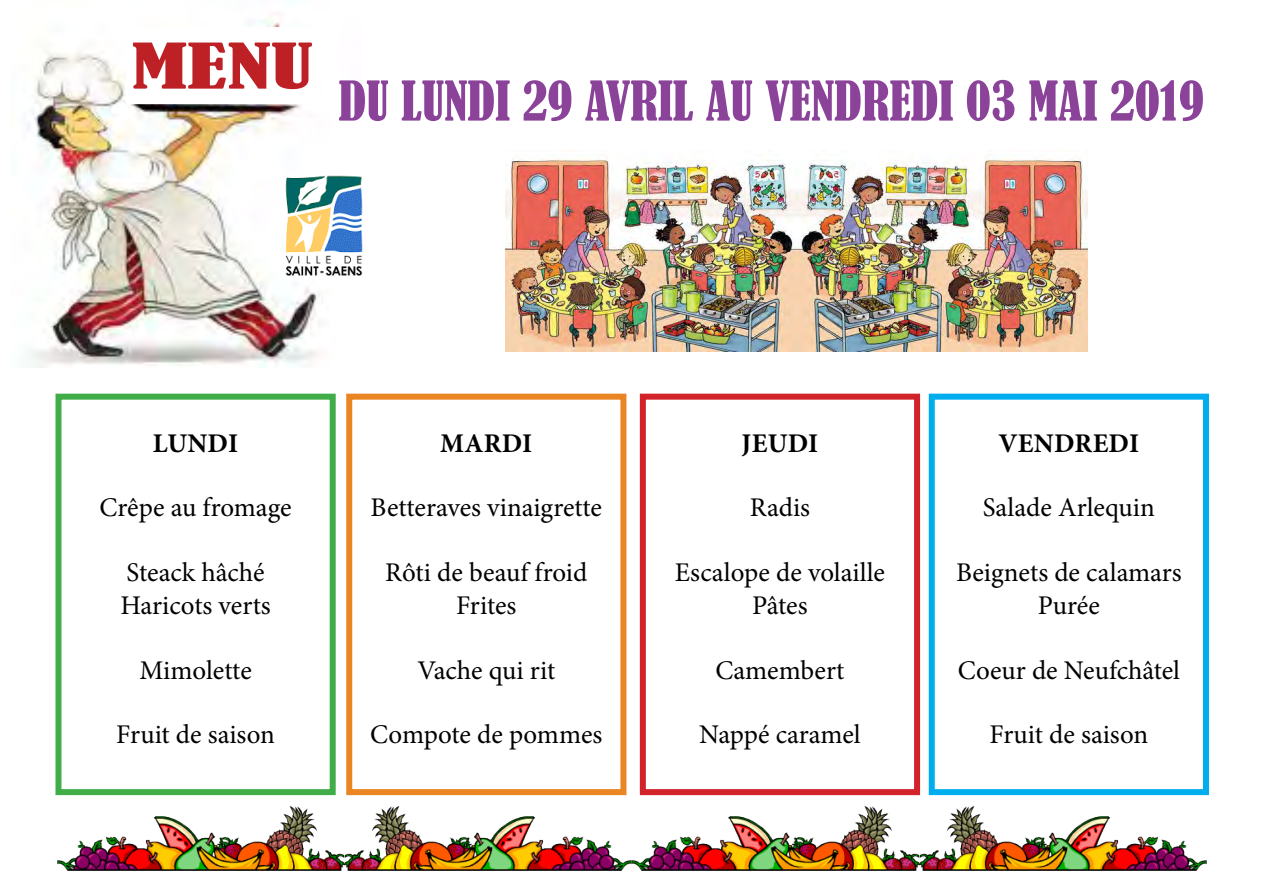
<style>
.page{position:relative;width:1263px;height:893px;background:#fff}
.page>*{position:absolute;margin:0;border:0;box-sizing:border-box;transform-origin:0 0}
.t1{font:condensed 58.5px "Bernard";color:#bd2126;scale:1.64 1}
.t2{font:condensed 51px "Bernard";color:#8b439a}
.t3{font:27px/32.4px "Minion Pro";color:#000;text-align:center}
.t4{font:700 27px "Minion Pro";letter-spacing:.01em;color:#000}
</style>
<div class="page">
<div style="left:55px;top:394px;width:281px;height:401px;border:6px solid #41ad49"></div>
<div style="left:346px;top:394px;width:280px;height:401px;border:6px solid #ea8523"></div>
<div style="left:640px;top:394px;width:280px;height:401px;border:6px solid #d2232a"></div>
<div style="left:929px;top:394px;width:280px;height:401px;border:6px solid #00aeef"></div>
<img style="left:506px;top:150px;width:581px;height:202px">
<img style="left:27px;top:19px;width:294px;height:349px">
<div style="left:126px;top:27px;width:192px;height:76px;background:#fff"></div>
<img style="left:284px;top:175px;width:78px;height:101px">
<img style="left:57px;top:807px;width:1149px;height:63px">
<h1 class="t1" style="left:131px;top:32px;width:112px">MENU</h1>
<h2 class="t2" style="left:339px;top:71px;width:867px">DU LUNDI 29 AVRIL AU VENDREDI 03 MAI 2019</h2>
<p class="t4" style="left:153px;top:424px;width:87px">LUNDI</p>
<p class="t4" style="left:440px;top:424px;width:94px">MARDI</p>
<p class="t4" style="left:742px;top:424px;width:78px">JEUDI</p>
<p class="t4" style="left:998px;top:424px;width:142px">VENDREDI</p>
<p class="t3" style="left:100px;top:492px;width:193px">Crêpe au fromage</p>
<p class="t3" style="left:120px;top:557px;width:152px;text-align:left">Steack hâché<br>Haricots verts</p>
<p class="t3" style="left:371px;top:492px;width:233px">Betteraves vinaigrette</p>
<p class="t3" style="left:385px;top:557px;width:204px">Rôti de beauf froid<br>Frites</p>
<p class="t3" style="left:750px;top:492px;width:62px">Radis</p>
<p class="t3" style="left:675px;top:557px;width:212px">Escalope de volaille<br>Pâtes</p>
<p class="t3" style="left:983px;top:492px;width:174px">Salade Arlequin</p>
<p class="t3" style="left:956px;top:557px;width:227px">Beignets de calamars<br>Purée</p>
<p class="t3" style="left:139px;top:654px;width:114px">Mimolette</p>
<p class="t3" style="left:116px;top:719px;width:160px">Fruit de saison</p>
<p class="t3" style="left:417px;top:654px;width:139px">Vache qui rit</p>
<p class="t3" style="left:370px;top:719px;width:234px">Compote de pommes</p>
<p class="t3" style="left:715px;top:654px;width:131px">Camembert</p>
<p class="t3" style="left:699px;top:719px;width:163px">Nappé caramel</p>
<p class="t3" style="left:958px;top:654px;width:224px">Coeur de Neufchâtel</p>
<p class="t3" style="left:989px;top:719px;width:160px">Fruit de saison</p>
</div>
